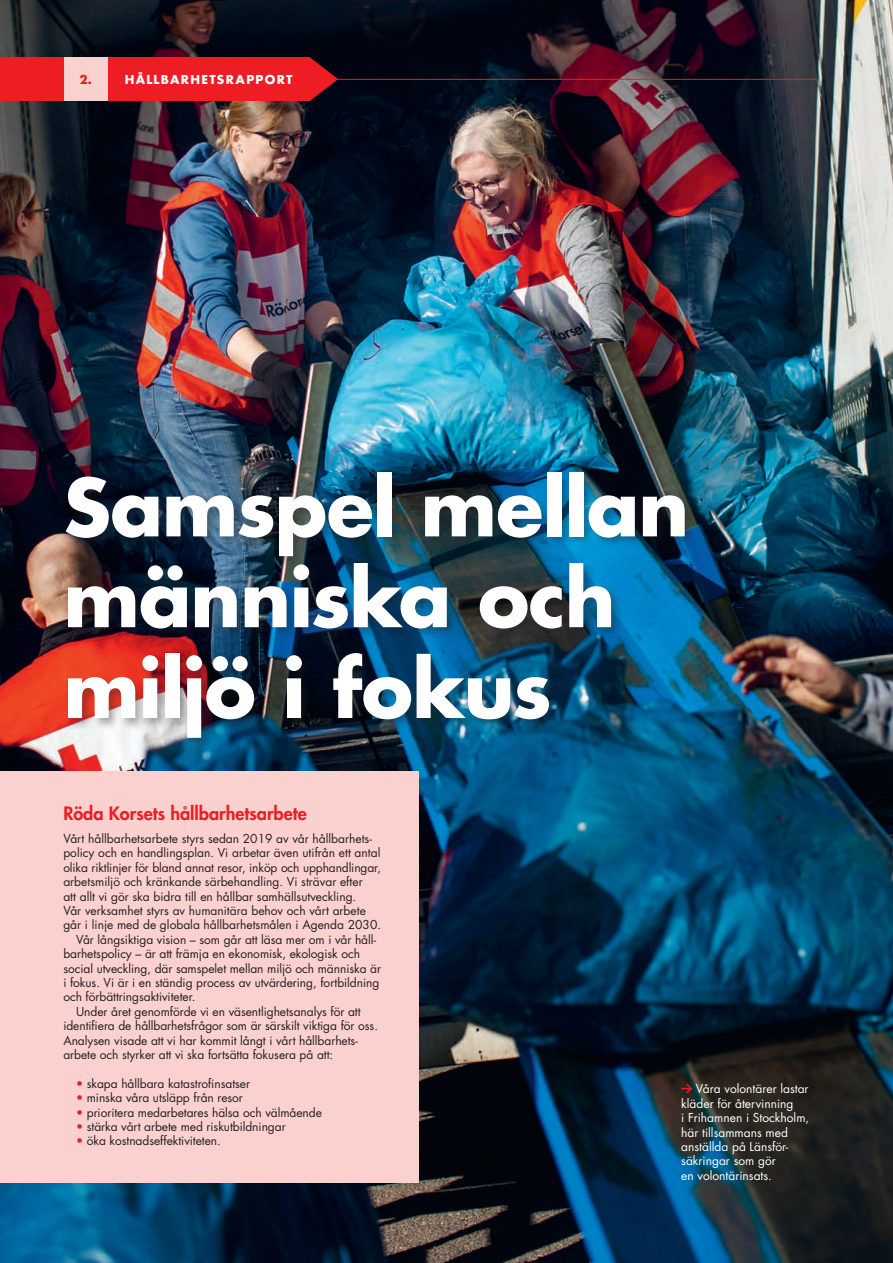
<style>
.page{position:relative;width:893px;height:1263px;background:#fff}
.page>*{position:absolute;margin:0;border:0;box-sizing:border-box;transform-origin:0 0}
.Rubrik_Stor_Röd{font:700 77.4px/90.8px "Futura Std";letter-spacing:-.015em;color:#fff}
._03_Notisrubrik{font:800 18px "Futura Std";color:#ee1d23}
.Notistext{font:12px/14.4px "Futura Std";letter-spacing:-.005em;color:#231f20}
.Notistext_ej_indrag{font:12px/14.4px "Futura Std";color:#231f20}
.Bildtext{font:12px/14.4px "Futura Std";color:#fff}
.t1{font:700 12px "Futura Std";letter-spacing:.11em;color:#fff}
.t2{font:700 12px "Futura Std";color:#ee1d23}
.s1{color:#ee1d23}
</style>
<div class="page">
<img style="left:0;top:0;width:893px;height:1263px">
<div style="left:63px;top:469px;width:634px;height:282px;background:#231f20;opacity:.4"></div>
<svg style="left:681px;top:1082px;width:12px;height:13px"></svg>
<hr style="left:64px;top:79px;width:752px;height:1px;background:#ee1d23">
<div style="left:0;top:771px;width:419px;height:412px;background:#fbd1d0"></div>
<div style="left:64px;top:57px;width:44px;height:44px;background:#fbd1d0"></div>
<div style="left:108px;top:57px;width:202px;height:44px;background:#ee1d23"></div>
<svg style="left:310px;top:57px;width:28px;height:44px"></svg>
<div style="left:0;top:57px;width:64px;height:44px;background:#ee1d23"></div>
<p class="t2" style="left:80px;top:72px;width:14px">2.</p>
<p class="t1" style="left:125px;top:72px;width:169px">HÅLLBARHETSRAPPORT</p>
<p class="Rubrik_Stor_Röd" style="left:63px;top:461px;width:627px">Samspel mellan människa och miljö i fokus</p>
<p class="_03_Notisrubrik" style="left:63px;top:802px;width:245px">Röda Korsets hållbarhetsarbete</p>
<p class="Notistext_ej_indrag" style="left:63px;top:831px;width:319px">Vårt hållbarhetsarbete styrs sedan 2019 av vår hållbarhets&shy;policy och en handlingsplan. Vi arbetar även utifrån ett antal olika riktlinjer för bland annat resor, inköp och upphandlingar, arbetsmiljö och kränkande särbehandling. Vi strävar efter<br>att allt vi gör ska bidra till en hållbar samhällsutveckling.<br>Vår verksamhet styrs av humanitära behov och vårt arbete går i linje med de globala hållbarhetsmålen i Agenda 2030.</p>
<p class="Notistext" style="left:63px;top:932px;width:319px;text-indent:13px">Vår långsiktiga vision – som går att läsa mer om i vår håll&shy;barhetspolicy – är att främja en ekonomisk, ekologisk och social utveckling, där samspelet mellan miljö och människa är i fokus. Vi är i en ständig process av utvärdering, fortbildning och förbättringsaktiviteter.</p>
<p class="Notistext" style="left:63px;top:1004px;width:316px;text-indent:13px">Under året genomförde vi en väsentlighetsanalys för att identifiera de hållbarhetsfrågor som är särskilt viktiga för oss.<br>Analysen visade att vi har kommit långt i vårt hållbarhets&shy;arbete och styrker att vi ska fortsätta fokusera på att:</p>
<p class="Notistext" style="left:76px;top:1076px;width:175px"><span class="s1">•</span> skapa hållbara katastrofinsatser</p>
<p class="Notistext" style="left:76px;top:1091px;width:168px"><span class="s1">•</span> minska våra utsläpp från resor</p>
<p class="Notistext" style="left:76px;top:1105px;width:247px"><span class="s1">•</span> prioritera medarbetares hälsa och välmående</p>
<p class="Notistext" style="left:76px;top:1119px;width:211px"><span class="s1">•</span> stärka vårt arbete med riskutbildningar</p>
<p class="Notistext" style="left:76px;top:1134px;width:146px"><span class="s1">•</span> öka kostnadseffektiviteten.</p>
<p class="Bildtext" style="left:681px;top:1082px;width:130px;text-indent:15px">Våra volontärer lastar kläder för återvinning<br>i Frihamnen i Stockholm, här tillsammans med anställda på Länsför&shy;säkringar som gör<br>en volontärinsats.</p>
</div>
